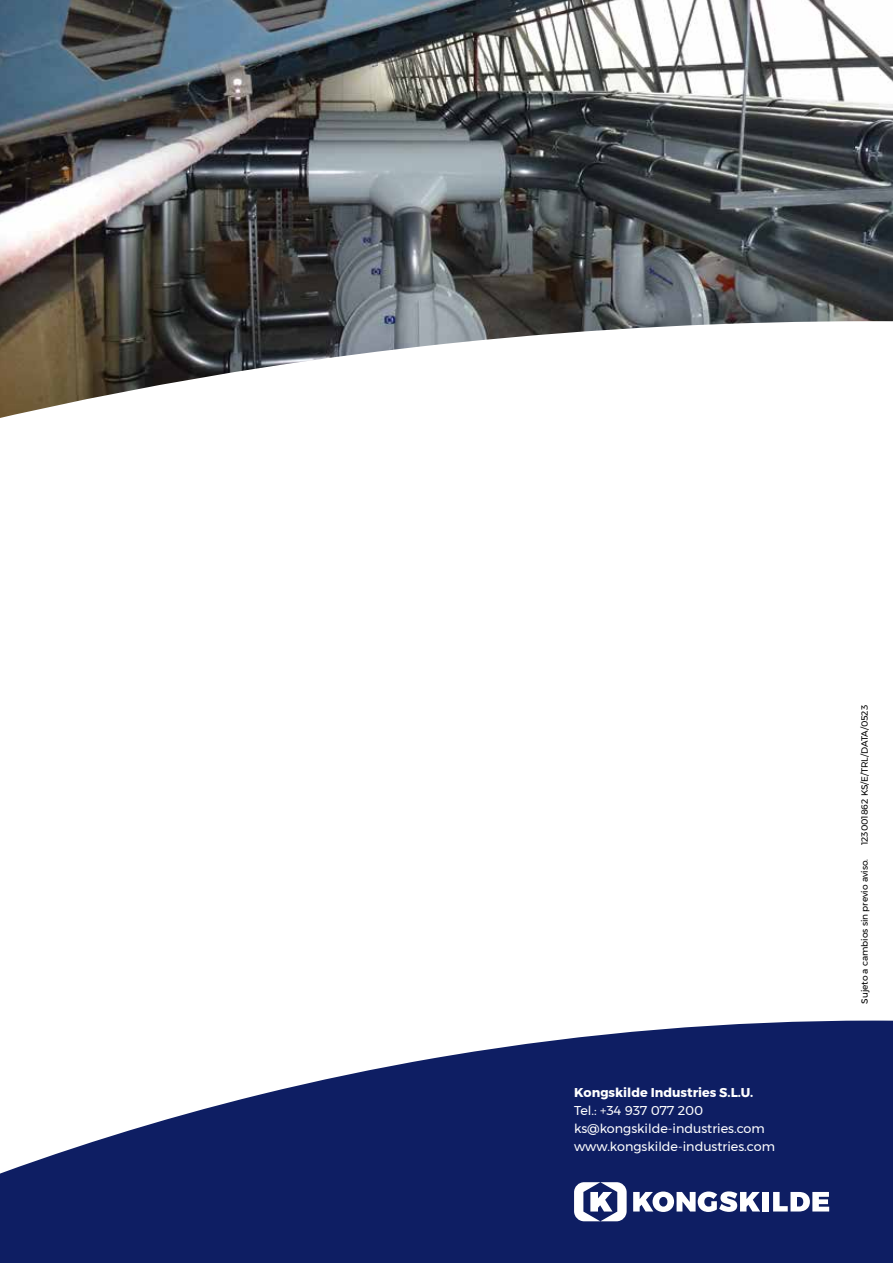
<style>
.page{position:relative;width:893px;height:1263px;background:#fff}
.page>*{position:absolute;margin:0;border:0;box-sizing:border-box;transform-origin:0 0}
.t1{font:12.75px/18px "Montserrat";color:#fff}
.t2{font:700 12.75px "Montserrat";color:#fff}
.t3{font:9px "Montserrat";letter-spacing:-.005em;color:#000}
</style>
<div class="page">
<svg style="left:0;top:1020px;width:893px;height:243px;fill:#0e1e63"></svg>
<svg style="left:633px;top:1191px;width:127px;height:21px"></svg>
<div style="left:763px;top:1192px;width:6px;height:19px;background:#fff"></div>
<svg style="left:773px;top:1192px;width:56px;height:19px"></svg>
<svg style="left:574px;top:1182px;width:53px;height:39px"></svg>
<img style="left:0;top:0;width:893px;height:321px">
<svg style="left:0;top:321px;width:893px;height:97px"></svg>
<p class="t2" style="left:574px;top:1082px;width:181px">Kongskilde Industries S.L.U.</p>
<p class="t1" style="left:574px;top:1101px;width:202px">Tel.: +34 937 077 200 ks@kongskilde-industries.com www.kongskilde-industries.com</p>
<p class="t3" style="left:858px;top:845px;width:141px;rotate:-90deg">123001862 KS/E/TRL/DATA/0523</p>
<p class="t3" style="left:858px;top:1004px;width:146px;rotate:-90deg">Sujeto a cambios sin previo aviso.</p>
</div>
